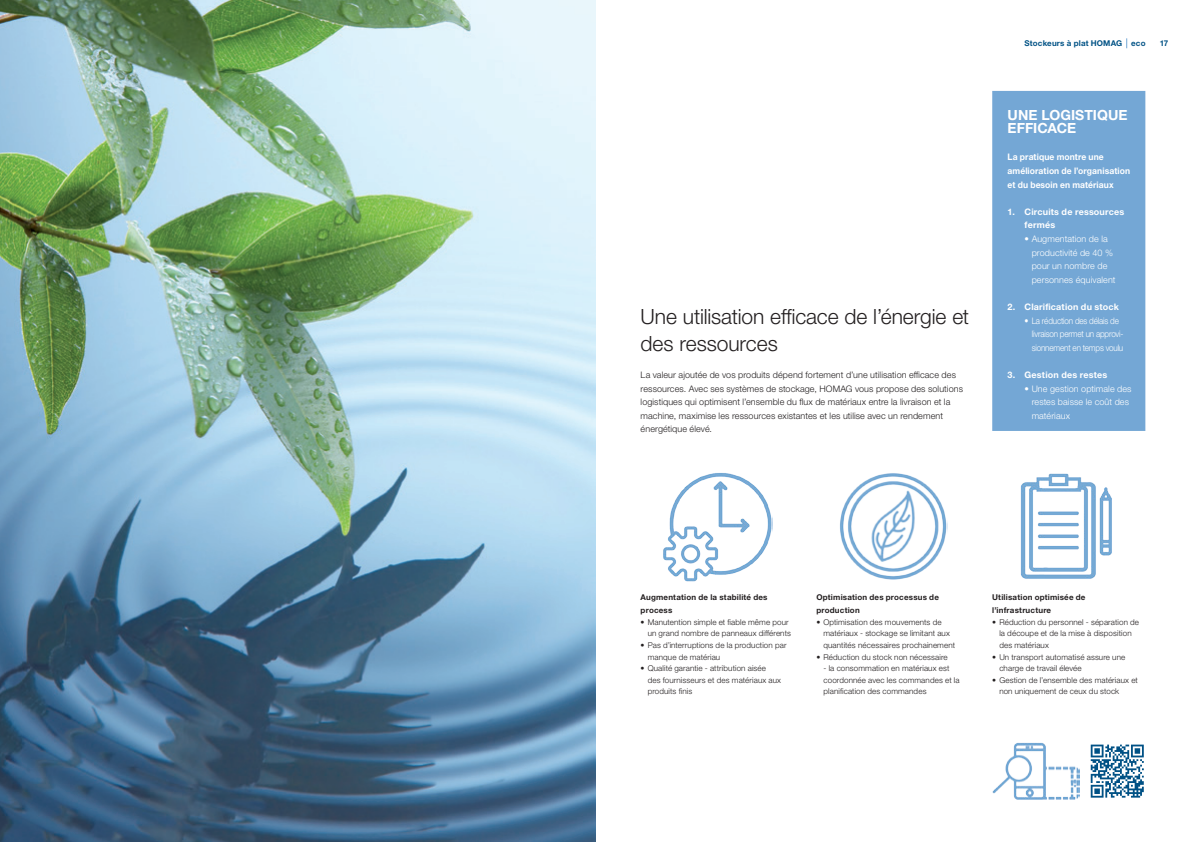
<style>
.page{position:relative;width:1191px;height:842px;background:#fff}
.page>*{position:absolute;margin:0;border:0;box-sizing:border-box;transform-origin:0 0}
._01_Headline_21pt_25{font:300 21px/27.2px "Helvetica Neue LTW1 G";letter-spacing:-.005em;color:#231f20}
._07_Grafiken_Übersch{font:700 14px/13.6px "Helvetica Neue LTW1 G";color:#fff}
._03_Copy_9pt_light{font:300 9px/13.6px "Helvetica Neue LTW1 G";letter-spacing:.01em;color:#231f20}
.t1{font:300 9px/13.6px "Helvetica Neue LTW1 G";letter-spacing:.005em;color:#fff}
.t2{font:300 9px/13.6px "Helvetica Neue LTW1 G";letter-spacing:-.02em;color:#fff;scale:.9 1}
._03_Copy_9pt_13_6_bo{font:700 9px/13.6px "Helvetica Neue LTW1 G";letter-spacing:.015em;color:#fff;scale:.95 1}
._03_Copy_9pt_13_6_bo-2{font:700 9px/13.6px "Helvetica Neue LTW1 G";letter-spacing:.015em;color:#fff}
._08_Aufzaehlung_Zahl{font:700 9px "Helvetica Neue LTW1 G";color:#fff}
.t3{font:300 8px/11.5px "Helvetica Neue LTW1 G";letter-spacing:.015em;color:#231f20}
._05_BU_8Pt_11_5Pt{font:700 8px/13.6px "Helvetica Neue LTW1 G";letter-spacing:.025em;color:#231f20}
.Musterseiten_Rubrike{font:700 8px "Helvetica Neue LTW1 G";letter-spacing:.02em;color:#005285}
</style>
<div class="page">
<img style="left:663px;top:473px;width:110px;height:109px">
<img style="left:840px;top:473px;width:107px;height:107px">
<img style="left:1020px;top:473px;width:92px;height:106px">
<div style="left:992px;top:91px;width:153px;height:340px;background:#74a7d5"></div>
<svg style="left:1090px;top:744px;width:54px;height:49px"></svg>
<svg style="left:1090px;top:745px;width:53px;height:53px"></svg>
<img style="left:992px;top:743px;width:87px;height:56px">
<img style="left:0;top:0;width:595px;height:842px">
<p class="_01_Headline_21pt_25" style="left:640px;top:302px;width:330px">Une utilisation efficace de l’énergie et des ressources</p>
<p class="_03_Copy_9pt_light" style="left:640px;top:368px;width:324px">La valeur ajoutée de vos produits dépend fortement d’une utilisation efficace des ressources. Avec ses systèmes de stockage, HOMAG vous propose des solutions logistiques qui optimisent l’ensemble du flux de matériaux entre la livraison et la machine, maximise les ressources existantes et les utilise avec un rendement énergétique élevé.</p>
<p class="Musterseiten_Rubrike" style="left:1024px;top:39px;width:123px">Stockeurs à plat HOMAG eco</p>
<p class="Musterseiten_Rubrike" style="left:1159px;top:39px;width:10px">17</p>
<p class="_07_Grafiken_Übersch" style="left:1007px;top:108px;width:121px">UNE LOGISTIQUE<br>EFFICACE</p>
<p class="_03_Copy_9pt_13_6_bo" style="left:1007px;top:150px;width:130px">La pratique montre une amélioration de l’organisation et du besoin en matériaux</p>
<p class="_08_Aufzaehlung_Zahl" style="left:1007px;top:206px;width:9px">1.</p>
<p class="_03_Copy_9pt_13_6_bo-2" style="left:1024px;top:205px;width:101px">Circuits de ressources fermés</p>
<p class="t1" style="left:1031px;top:232px;width:85px;text-indent:-7px">• Augmentation de la productivité de 40 % pour un nombre de personnes équivalent</p>
<p class="_08_Aufzaehlung_Zahl" style="left:1007px;top:301px;width:9px">2.</p>
<p class="_03_Copy_9pt_13_6_bo-2" style="left:1024px;top:300px;width:96px">Clarification du stock</p>
<p class="t2" style="left:1031px;top:314px;width:103px;text-indent:-7px">• La réduction des délais de livraison permet un approvi&shy;sionnement en temps voulu</p>
<p class="_08_Aufzaehlung_Zahl" style="left:1007px;top:369px;width:9px">3.</p>
<p class="_03_Copy_9pt_13_6_bo-2" style="left:1024px;top:368px;width:84px">Gestion des restes</p>
<p class="t1" style="left:1031px;top:382px;width:101px;text-indent:-7px">• Une gestion optimale des restes baisse le coût des matériaux</p>
<p class="_05_BU_8Pt_11_5Pt" style="left:640px;top:590px;width:128px">Augmentation de la stabilité des process</p>
<p class="t3" style="left:640px;top:616px;width:152px;text-align:right">• Manutention simple et fiable même pour un grand nombre de panneaux différents</p>
<p class="t3" style="left:647px;top:639px;width:140px;text-indent:-7px">• Pas d’interruptions de la production par manque de matériau</p>
<p class="t3" style="left:647px;top:662px;width:135px;text-indent:-7px">• Qualité garantie - attribution aisée<br>des fournisseurs et des matériaux aux produits finis</p>
<p class="_05_BU_8Pt_11_5Pt" style="left:816px;top:590px;width:124px">Optimisation des processus de production</p>
<p class="t3" style="left:823px;top:616px;width:133px;text-indent:-7px">• Optimisation des mouvements de matériaux - stockage se limitant aux quantités nécessaires prochainement</p>
<p class="t3" style="left:816px;top:651px;width:133px">• Réduction du stock non nécessaire</p>
<p class="t3" style="left:823px;top:662px;width:138px">- la consommation en matériaux est coordonnée avec les commandes et la planification des commandes</p>
<p class="_05_BU_8Pt_11_5Pt" style="left:992px;top:590px;width:95px">Utilisation optimisée de l’infrastructure</p>
<p class="t3" style="left:999px;top:616px;width:141px;text-indent:-7px">• Réduction du personnel - séparation de la découpe et de la mise à disposition des matériaux</p>
<p class="t3" style="left:999px;top:651px;width:127px;text-indent:-7px">• Un transport automatisé assure une charge de travail élevée</p>
<p class="t3" style="left:999px;top:674px;width:140px;text-indent:-7px">• Gestion de l’ensemble des matériaux et non uniquement de ceux du stock</p>
</div>
